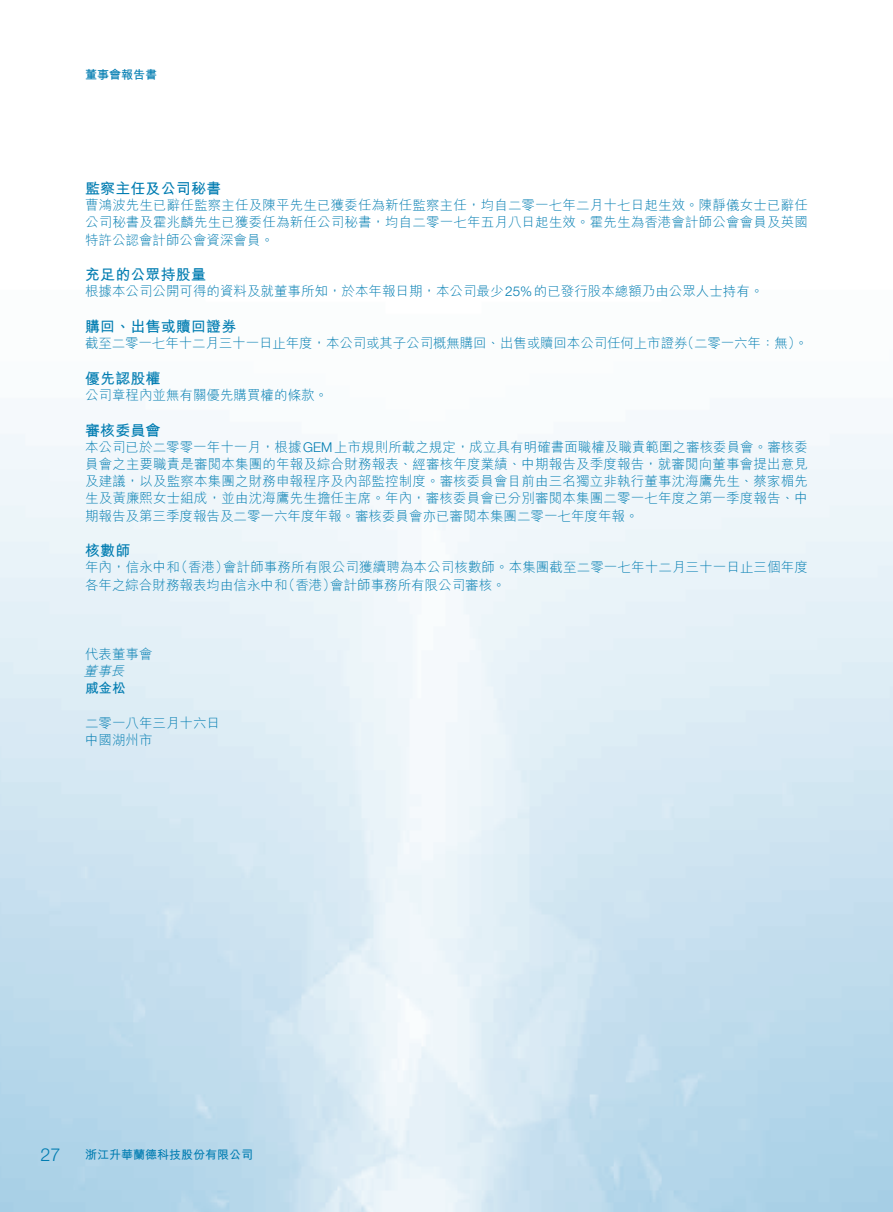
<style>
.page{position:relative;width:893px;height:1212px;background:#fff}
.page>*{position:absolute;margin:0;border:0;box-sizing:border-box;transform-origin:0 0}
.t1{font:300 18px "Helvetica Neue LT Std";color:#007cb1}
.t2{font:15px "M Hei HK Bold B5 pc H";letter-spacing:.01em;color:#007cb1}
.t3{font:13.5px/17.2px "M Hei HK Light B5 pc H";color:#007cb1}
.t4{font:12px "M Hei HK Bold B5 pc H";color:#007cb1}
.s1{font-family:"Helvetica Neue LT Std";font-weight:300}
.s2{font-style:italic}
.s3{font-family:"M Hei HK Bold B5 pc H"}
</style>
<div class="page">
<p class="t4" style="left:85px;top:70px;width:73px">董事會報告書</p>
<p class="t2" style="left:85px;top:183px;width:138px">監察主任及公司秘書</p>
<p class="t3" style="left:85px;top:198px;width:724px;text-align:justify">曹鴻波先生已辭任監察主任及陳平先生已獲委任為新任監察主任，均自二零一七年二月十七日起生效。陳靜儀女士已辭任公司秘書及霍兆麟先生已獲委任為新任公司秘書，均自二零一七年五月八日起生效。霍先生為香港會計師公會會員及英國特許公認會計師公會資深會員。</p>
<p class="t2" style="left:85px;top:269px;width:123px">充足的公眾持股量</p>
<p class="t3" style="left:85px;top:284px;width:680px">根據本公司公開可得的資料及就董事所知，於本年報日期，本公司最少<span class="s1">25%</span>的已發行股本總額乃由公眾人士持有。</p>
<p class="t2" style="left:85px;top:321px;width:153px">購回、出售或贖回證券</p>
<p class="t3" style="left:85px;top:336px;width:724px">截至二零一七年十二月三十一日止年度，本公司或其子公司概無購回、出售或贖回本公司任何上市證券（二零一六年：無）。</p>
<p class="t2" style="left:85px;top:373px;width:77px">優先認股權</p>
<p class="t3" style="left:85px;top:388px;width:244px">公司章程內並無有關優先購買權的條款。</p>
<p class="t2" style="left:85px;top:424px;width:77px">審核委員會</p>
<p class="t3" style="left:85px;top:440px;width:724px;text-align:justify">本公司已於二零零一年十一月，根據<span class="s1">GEM</span>上市規則所載之規定，成立具有明確書面職權及職責範圍之審核委員會。審核委員會之主要職責是審閱本集團的年報及綜合財務報表、經審核年度業績、中期報告及季度報告，就審閱向董事會提出意見及建議，以及監察本集團之財務申報程序及內部監控制度。審核委員會目前由三名獨立非執行董事沈海鷹先生、蔡家楣先生及黃廉熙女士組成，並由沈海鷹先生擔任主席。年內，審核委員會已分別審閱本集團二零一七年度之第一季度報告、中期報告及第三季度報告及二零一六年度年報。審核委員會亦已審閱本集團二零一七年度年報。</p>
<p class="t2" style="left:85px;top:545px;width:47px">核數師</p>
<p class="t3" style="left:85px;top:560px;width:724px">年內，信永中和（香港）會計師事務所有限公司獲續聘為本公司核數師。本集團截至二零一七年十二月三十一日止三個年度各年之綜合財務報表均由信永中和（香港）會計師事務所有限公司審核。</p>
<p class="t3" style="left:84px;top:647px;width:70px">代表董事會<span class="s2">董事長<br></span><span class="s3">戚金松</span></p>
<p class="t3" style="left:85px;top:716px;width:136px">二零一八年三月十六日中國湖州市</p>
<p class="t1" style="left:41px;top:1148px;width:22px">27</p>
<p class="t4" style="left:85px;top:1150px;width:169px">浙江升華蘭德科技股份有限公司</p>
</div>
